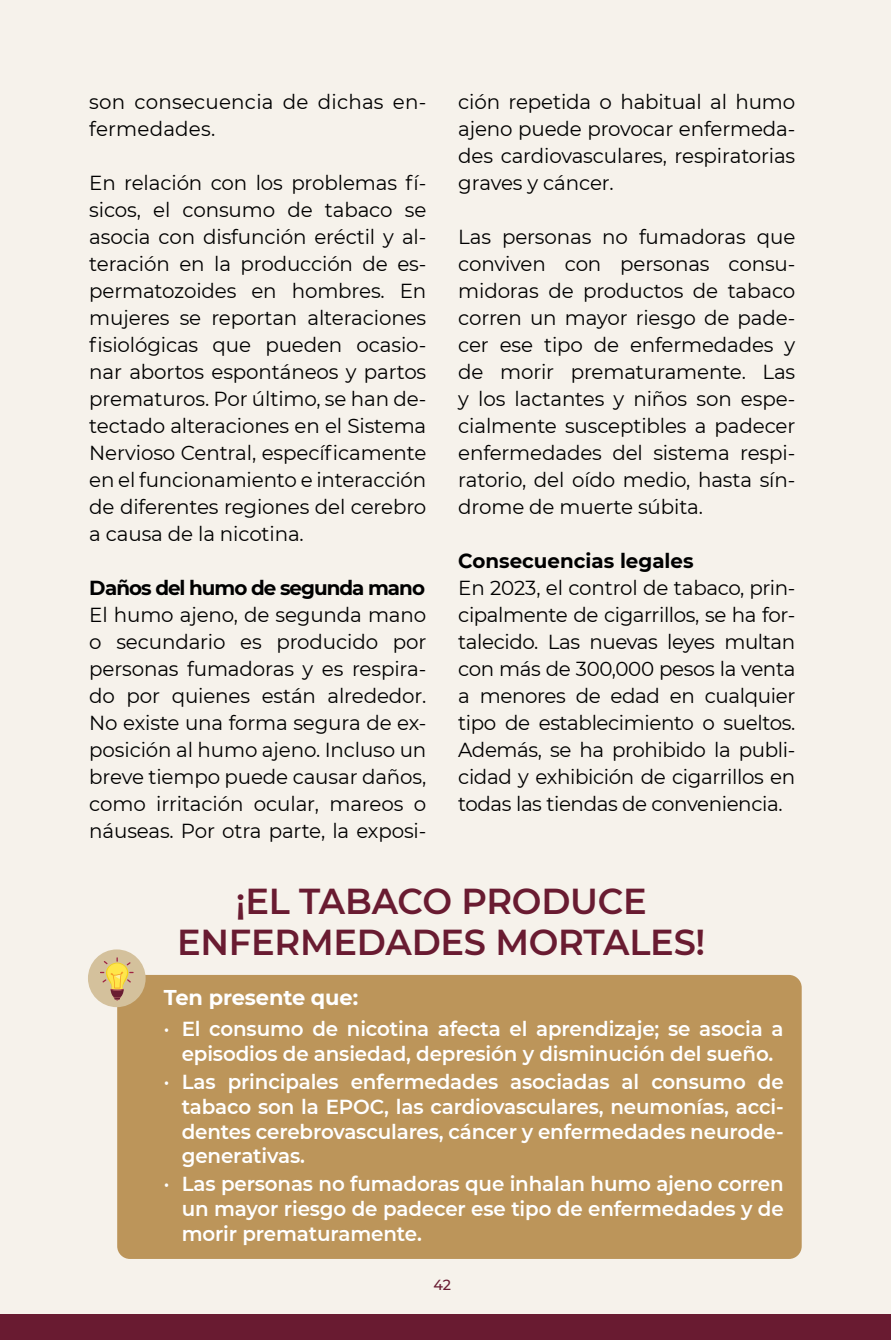
<style>
.page{position:relative;width:891px;height:1340px;background:#fff}
.page>*{position:absolute;margin:0;border:0;box-sizing:border-box;transform-origin:0 0}
.t1{font:600 36px/40.5px "Montserrat";letter-spacing:-.005em;color:#691b31;text-align:center}
.t2{font:700 21.38px "Montserrat";letter-spacing:-.005em;color:#fff}
.t3{font:20.25px/27px "Montserrat";letter-spacing:-.005em;color:#000;text-align:justify}
.t4{font:600 20.25px/24.8px "Montserrat";letter-spacing:-.005em;color:#fff;text-align:justify}
.t5{font:700 20.25px "Montserrat";letter-spacing:-.05em;color:#000}
.t6{font:700 20.25px "Montserrat";color:#000}
.t7{font:500 14.62px "Montserrat";color:#691b31}
</style>
<div class="page">
<div style="left:0;top:0;width:891px;height:1339px;background:#f6f2eb"></div>
<div style="left:0;top:1314px;width:891px;height:25px;background:#691b31"></div>
<div style="left:117px;top:974px;width:685px;height:284px;background:#bc955a;border-radius:13px"></div>
<div style="left:88px;top:949px;width:58px;height:58px;background:#d4c19c;border-radius:50%"></div>
<svg style="left:100px;top:957px;width:34px;height:43px"></svg>
<p class="t3" style="left:89px;top:88px;width:339px">son consecuencia de dichas en&shy;fermedades.</p>
<p class="t3" style="left:89px;top:169px;width:339px">En relación con los problemas fí&shy;sicos, el consumo de tabaco se asocia con disfunción eréctil y al&shy;teración en la producción de es&shy;permatozoides en hombres. En mujeres se reportan alteraciones fisiológicas que pueden ocasio&shy;nar abortos espontáneos y partos prematuros. Por último, se han de&shy;tectado alteraciones en el Sistema Nervioso Central, específicamente en el funcionamiento e interacción de diferentes regiones del cerebro a causa de la nicotina.</p>
<p class="t5" style="left:89px;top:575px;width:337px">Daños del humo de segunda mano</p>
<p class="t3" style="left:89px;top:601px;width:339px">El humo ajeno, de segunda mano o secundario es producido por personas fumadoras y es respira&shy;do por quienes están alrededor.<br>No existe una forma segura de ex&shy;posición al humo ajeno. Incluso un breve tiempo puede causar daños, como irritación ocular, mareos o náuseas. Por otra parte, la exposi-</p>
<p class="t3" style="left:458px;top:88px;width:339px">ción repetida o habitual al humo ajeno puede provocar enfermeda&shy;des cardiovasculares, respiratorias graves y cáncer.</p>
<p class="t3" style="left:458px;top:223px;width:339px">Las personas no fumadoras que conviven con personas consu&shy;midoras de productos de tabaco corren un mayor riesgo de pade&shy;cer ese tipo de enfermedades y de morir prematuramente. Las y los lactantes y niños son espe&shy;cialmente susceptibles a padecer enfermedades del sistema respi&shy;ratorio, del oído medio, hasta sín&shy;drome de muerte súbita.</p>
<p class="t6" style="left:458px;top:548px;width:237px">Consecuencias legales</p>
<p class="t3" style="left:458px;top:574px;width:339px">En 2023, el control de tabaco, prin&shy;cipalmente de cigarrillos, se ha for&shy;talecido. Las nuevas leyes multan con más de 300,000 pesos la venta a menores de edad en cualquier tipo de establecimiento o sueltos.<br>Además, se ha prohibido la publi&shy;cidad y exhibición de cigarrillos en todas las tiendas de conveniencia.</p>
<h1 class="t1" style="left:177px;top:881px;width:530px">¡EL TABACO PRODUCE<br>ENFERMEDADES MORTALES!</h1>
<p class="t2" style="left:164px;top:984px;width:196px">Ten presente que:</p>
<p class="t4" style="left:164px;top:1016px;width:621px;text-align:center">· El consumo de nicotina afecta el aprendizaje; se asocia a episodios de ansiedad, depresión y disminución del sueño.</p>
<p class="t4" style="left:182px;top:1069px;width:604px;text-indent:-18px">· Las principales enfermedades asociadas al consumo de tabaco son la EPOC, las cardiovasculares, neumonías, acci&shy;dentes cerebrovasculares, cáncer y enfermedades neurode&shy;generativas.</p>
<p class="t4" style="left:182px;top:1171px;width:604px;text-indent:-18px">· Las personas no fumadoras que inhalan humo ajeno corren un mayor riesgo de padecer ese tipo de enfermedades y de morir prematuramente.</p>
<p class="t7" style="left:433px;top:1275px;width:19px">42</p>
</div>
